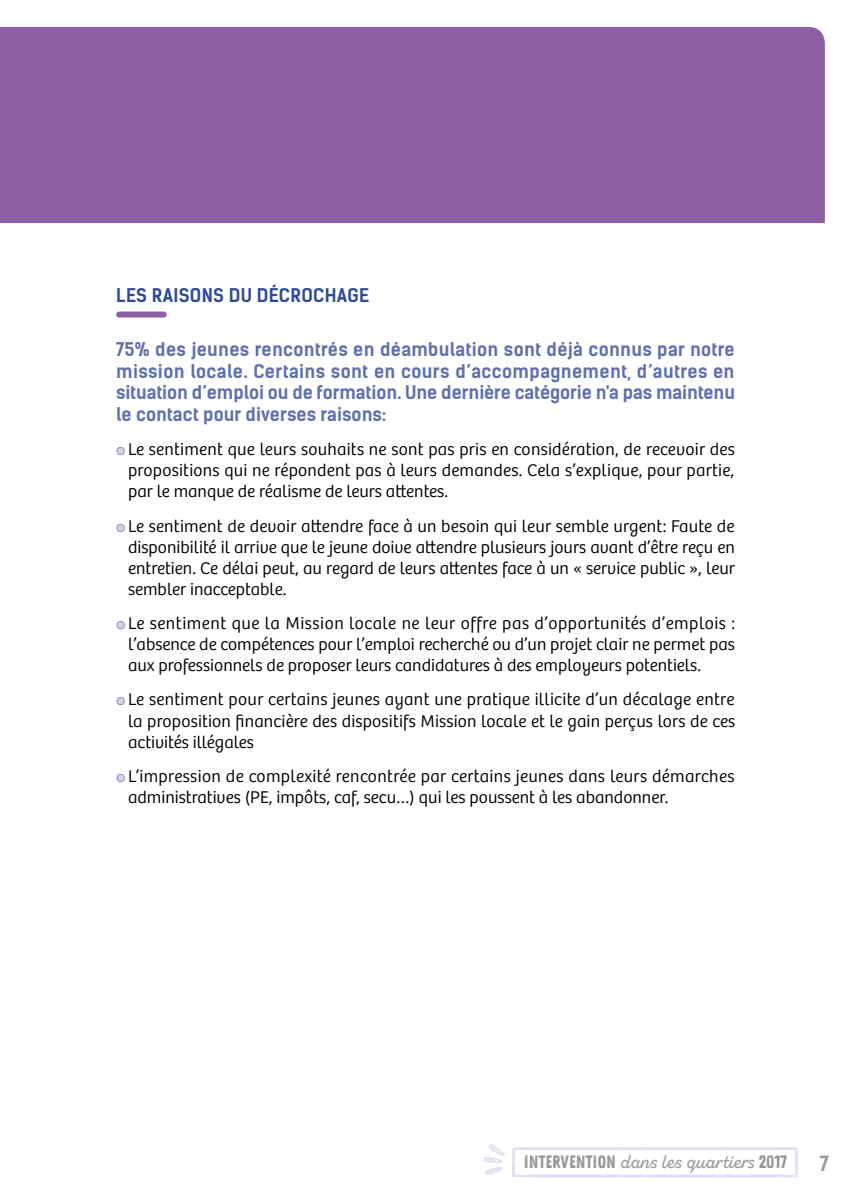
<style>
.page{position:relative;width:851px;height:1191px;background:#fff}
.page>*{position:absolute;margin:0;border:0;box-sizing:border-box;transform-origin:0 0}
.t1{font:20px "Kelson Sans Bold BG";color:#9c9c9d}
.t2{font:700 18px/21.6px "Kelson Sans";color:#5f70ac;text-align:justify}
.t3{font:18px "Zing Script Rust SB Demo Base";color:#9c9c9d}
.t4{font:18px "Kelson Sans Bold BG";letter-spacing:.015em;color:#2e4c95}
.t5{font:300 17.6px/21.2px "Bree";color:#000;text-align:justify}
.s1{font-family:"Freight Macro Pro";font-weight:700;font-size:19px;color:#7978b7}
.s2{font-family:"Zing Rust D1 Base";font-style:italic;color:#000}
.s3{font-family:"Zing Rust D1 Base";color:#000}
</style>
<div class="page">
<svg style="left:484px;top:1144px;width:21px;height:31px"></svg>
<svg style="left:512px;top:1147px;width:286px;height:30px"></svg>
<div style="left:0;top:27px;width:824px;height:196px;background:#8e5fa5"></div>
<div style="left:119px;top:311px;width:45px;height:6px;background:#8e5fa5"></div>
<p class="t4" style="left:116px;top:284px;width:254px">LES RAISONS DU DÉCROCHAGE</p>
<p class="t2" style="left:116px;top:339px;width:620px">75% des jeunes rencontrés en déambulation sont déjà connus par notre mission locale. Certains sont en cours d’accompagnement, d’autres en situation d’emploi ou de formation. Une dernière catégorie n'a pas maintenu le contact pour diverses raisons:</p>
<p class="t5" style="left:128px;top:439px;width:608px;text-indent:-12px"><span class="s1">W</span> Le sentiment que leurs souhaits ne sont pas pris en considération, de recevoir des propositions qui ne répondent pas à leurs demandes. Cela s’explique, pour partie, par le manque de réalisme de leurs attentes.</p>
<p class="t5" style="left:128px;top:515px;width:608px;text-indent:-12px"><span class="s1">W</span> Le sentiment de devoir attendre face à un besoin qui leur semble urgent: Faute de disponibilité il arrive que le jeune doive attendre plusieurs jours avant d’être reçu en entretien. Ce délai peut, au regard de leurs attentes face à un « service public », leur sembler inacceptable.</p>
<p class="t5" style="left:128px;top:613px;width:608px;text-indent:-12px"><span class="s1">W</span> Le sentiment que la Mission locale ne leur offre pas d’opportunités d’emplois : l’absence de compétences pour l’emploi recherché ou d’un projet clair ne permet pas aux professionnels de proposer leurs candidatures à des employeurs potentiels.</p>
<p class="t5" style="left:128px;top:689px;width:608px;text-indent:-12px"><span class="s1">W</span> Le sentiment pour certains jeunes ayant une pratique illicite d’un décalage entre la proposition financière des dispositifs Mission locale et le gain perçus lors de ces activités illégales</p>
<p class="t5" style="left:128px;top:765px;width:608px;text-indent:-12px"><span class="s1">W</span> L’impression de complexité rencontrée par certains jeunes dans leurs démarches administratives (PE, impôts, caf, secu…) qui les poussent à les abandonner.</p>
<p class="t3" style="left:524px;top:1151px;width:264px"><span class="s2">INTERVENTION</span> dans les quartiers <span class="s3">2017</span></p>
<p class="t1" style="left:819px;top:1151px;width:11px">7</p>
</div>
